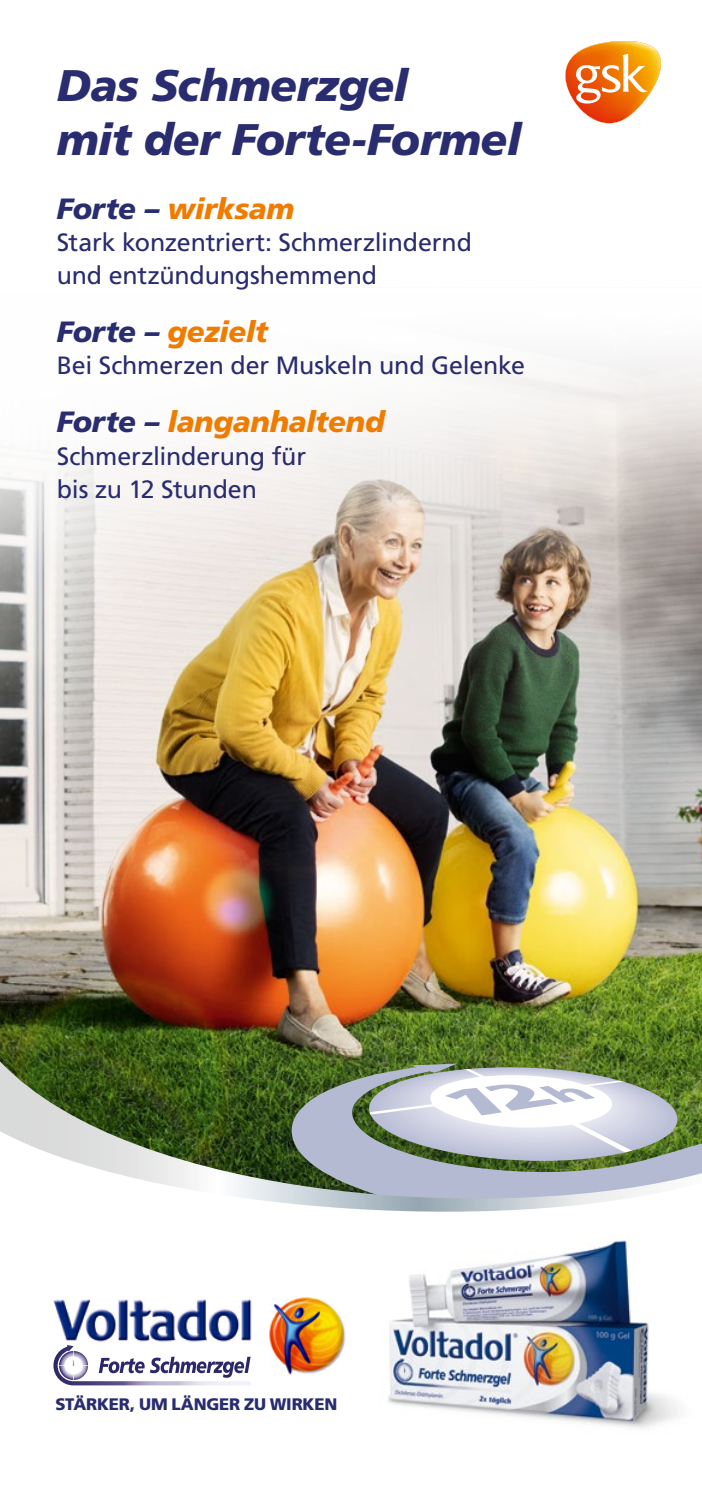
<style>
.page{position:relative;width:702px;height:1489px;background:#fff}
.page>*{position:absolute;margin:0;border:0;box-sizing:border-box;transform-origin:0 0}
.t1{font:italic 900 44.25px/54px "Frutiger LT Com";letter-spacing:-.01em;color:#292c6f}
.t2{font:italic 900 29.25px "Frutiger LT Com";letter-spacing:-.01em;color:#ef7c00}
.t3{font:25px/32.5px "Frutiger LT Com";letter-spacing:-.005em;color:#292c6f}
.t4{font:900 16.75px "Frutiger LT Com";letter-spacing:-.01em;color:#292c6f}
.s1{color:#292c6f}
</style>
<div class="page">
<img style="left:0;top:575px;width:702px;height:486px">
<img style="left:0;top:575px;width:567px;height:393px">
<svg style="left:0;top:359px;width:702px;height:216px"></svg>
<img style="left:387px;top:1240px;width:291px;height:188px">
<svg style="left:565px;top:41px;width:96px;height:82px"></svg>
<img style="left:269px;top:1297px;width:77px;height:78px">
<img style="left:53px;top:1299px;width:199px;height:43px">
<svg style="left:53px;top:1345px;width:198px;height:40px"></svg>
<svg style="left:0;top:1061px;width:702px;height:151px"></svg>
<h1 class="t1" style="left:57px;top:58px;width:466px">Das Schmerzgel<br>mit der Forte-Formel</h1>
<p class="t2" style="left:57px;top:191px;width:239px"><span class="s1">Forte –</span> wirksam</p>
<p class="t3" style="left:57px;top:226px;width:416px">Stark konzentriert: Schmerzlindernd und entzündungshemmend</p>
<p class="t2" style="left:57px;top:314px;width:213px"><span class="s1">Forte –</span> gezielt</p>
<p class="t3" style="left:57px;top:349px;width:470px">Bei Schmerzen der Muskeln und Gelenke</p>
<p class="t2" style="left:57px;top:405px;width:329px"><span class="s1">Forte –</span> langanhaltend</p>
<p class="t3" style="left:57px;top:440px;width:251px">Schmerzlinderung für bis zu 12 Stunden</p>
<p class="t4" style="left:55px;top:1394px;width:283px">STÄRKER, UM LÄNGER ZU WIRKEN</p>
</div>
